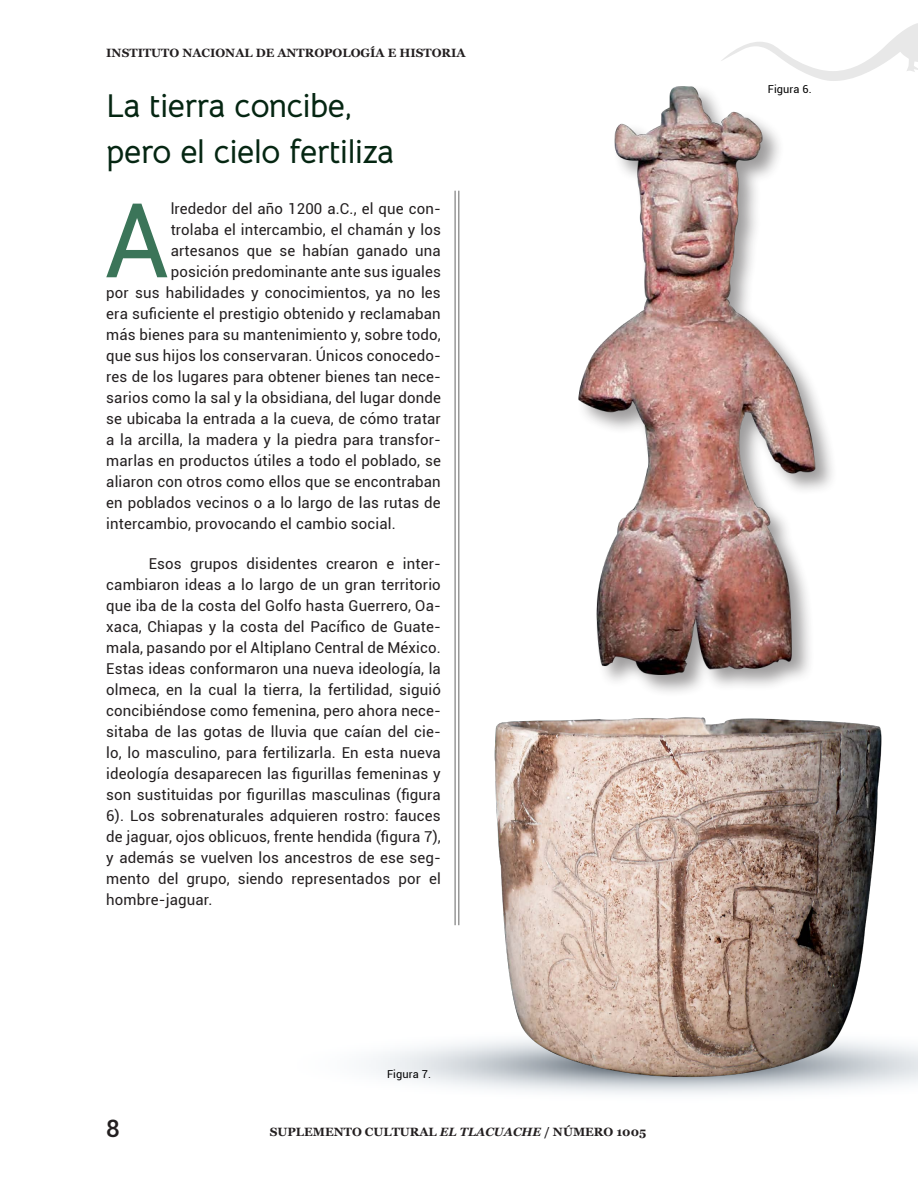
<style>
.page{position:relative;width:918px;height:1188px;background:#fff}
.page>*{position:absolute;margin:0;border:0;box-sizing:border-box;transform-origin:0 0}
.TEXTO_COMPLETO{font:103.65px "Roboto";color:#3b7559}
.TEXTO_COMPLETO-2{font:700 33px "Bellota Text";letter-spacing:-.01em;color:#052612}
.t1{font:500 24px "Roboto";color:#231f20}
.TEXTO_COMPLETO-3{font:15px/21px "Roboto";letter-spacing:.01em;color:#231f20;text-align:justify}
.t2{font:700 12px "Georgia";color:#231f20}
.t3{font:10.95px "Roboto";letter-spacing:.01em;color:#000001}
.s1{font-style:italic}
</style>
<div class="page">
<img style="left:490px;top:717px;width:397px;height:365px">
<img style="left:578px;top:86px;width:251px;height:603px">
<hr style="left:458px;top:191px;width:1px;height:734px;background:#000001">
<hr style="left:455px;top:191px;width:1px;height:734px;background:#000001">
<svg style="left:721px;top:23px;width:197px;height:58px"></svg>
<p class="t2" style="left:106px;top:45px;width:361px">INSTITUTO NACIONAL DE ANTROPOLOGÍA E HISTORIA</p>
<p class="TEXTO_COMPLETO-2" style="left:106px;top:78px;width:248px">La tierra concibe,</p>
<p class="TEXTO_COMPLETO-2" style="left:106px;top:124px;width:289px">pero el cielo fertiliza</p>
<p class="TEXTO_COMPLETO" style="left:104px;top:168px;width:67px">A</p>
<p class="TEXTO_COMPLETO-3" style="left:171px;top:198px;width:272px">lrededor del año 1200 a.C., el que con-</p>
<p class="TEXTO_COMPLETO-3" style="left:171px;top:219px;width:272px">trolaba el intercambio, el chamán y los</p>
<p class="TEXTO_COMPLETO-3" style="left:171px;top:240px;width:272px">artesanos que se habían ganado una</p>
<p class="TEXTO_COMPLETO-3" style="left:171px;top:261px;width:272px">posición predominante ante sus iguales</p>
<p class="TEXTO_COMPLETO-3" style="left:106px;top:282px;width:336px">por sus habilidades y conocimientos, ya no les</p>
<p class="TEXTO_COMPLETO-3" style="left:106px;top:303px;width:336px">era suficiente el prestigio obtenido y reclamaban</p>
<p class="TEXTO_COMPLETO-3" style="left:106px;top:324px;width:336px">más bienes para su mantenimiento y, sobre todo,</p>
<p class="TEXTO_COMPLETO-3" style="left:106px;top:345px;width:336px">que sus hijos los conservaran. Únicos conocedo-</p>
<p class="TEXTO_COMPLETO-3" style="left:106px;top:366px;width:336px">res de los lugares para obtener bienes tan nece-</p>
<p class="TEXTO_COMPLETO-3" style="left:106px;top:387px;width:336px">sarios como la sal y la obsidiana, del lugar donde</p>
<p class="TEXTO_COMPLETO-3" style="left:106px;top:408px;width:336px">se ubicaba la entrada a la cueva, de cómo tratar</p>
<p class="TEXTO_COMPLETO-3" style="left:106px;top:429px;width:336px">a la arcilla, la madera y la piedra para transfor-</p>
<p class="TEXTO_COMPLETO-3" style="left:106px;top:450px;width:336px">marlas en productos útiles a todo el poblado, se</p>
<p class="TEXTO_COMPLETO-3" style="left:106px;top:471px;width:336px">aliaron con otros como ellos que se encontraban</p>
<p class="TEXTO_COMPLETO-3" style="left:106px;top:492px;width:336px">en poblados vecinos o a lo largo de las rutas de</p>
<p class="TEXTO_COMPLETO-3" style="left:106px;top:513px;width:291px">intercambio, provocando el cambio social.</p>
<p class="TEXTO_COMPLETO-3" style="left:106px;top:553px;width:336px;text-indent:43px">Esos grupos disidentes crearon e inter&shy;cambiaron ideas a lo largo de un gran territorio que iba de la costa del Golfo hasta Guerrero, Oa&shy;xaca, Chiapas y la costa del Pacífico de Guate&shy;mala, pasando por el Altiplano Central de México.<br>Estas ideas conformaron una nueva ideología, la olmeca, en la cual la tierra, la fertilidad, siguió concibiéndose como femenina, pero ahora nece&shy;sitaba de las gotas de lluvia que caían del cie&shy;lo, lo masculino, para fertilizarla. En esta nueva ideología desaparecen las figurillas femeninas y son sustituidas por figurillas masculinas (figura 6). Los sobrenaturales adquieren rostro: fauces de jaguar, ojos oblicuos, frente hendida (figura 7), y además se vuelven los ancestros de ese seg&shy;mento del grupo, siendo representados por el hombre-jaguar.</p>
<h3 class="t1" style="left:106px;top:1112px;width:15px">8</h3>
<p class="t3" style="left:387px;top:1066px;width:45px">Figura 7.</p>
<p class="t2" style="left:270px;top:1125px;width:378px">SUPLEMENTO CULTURAL <span class="s1">EL TLACUACHE</span> / NÚMERO 1005</p>
<p class="t3" style="left:768px;top:82px;width:45px">Figura 6.</p>
</div>
